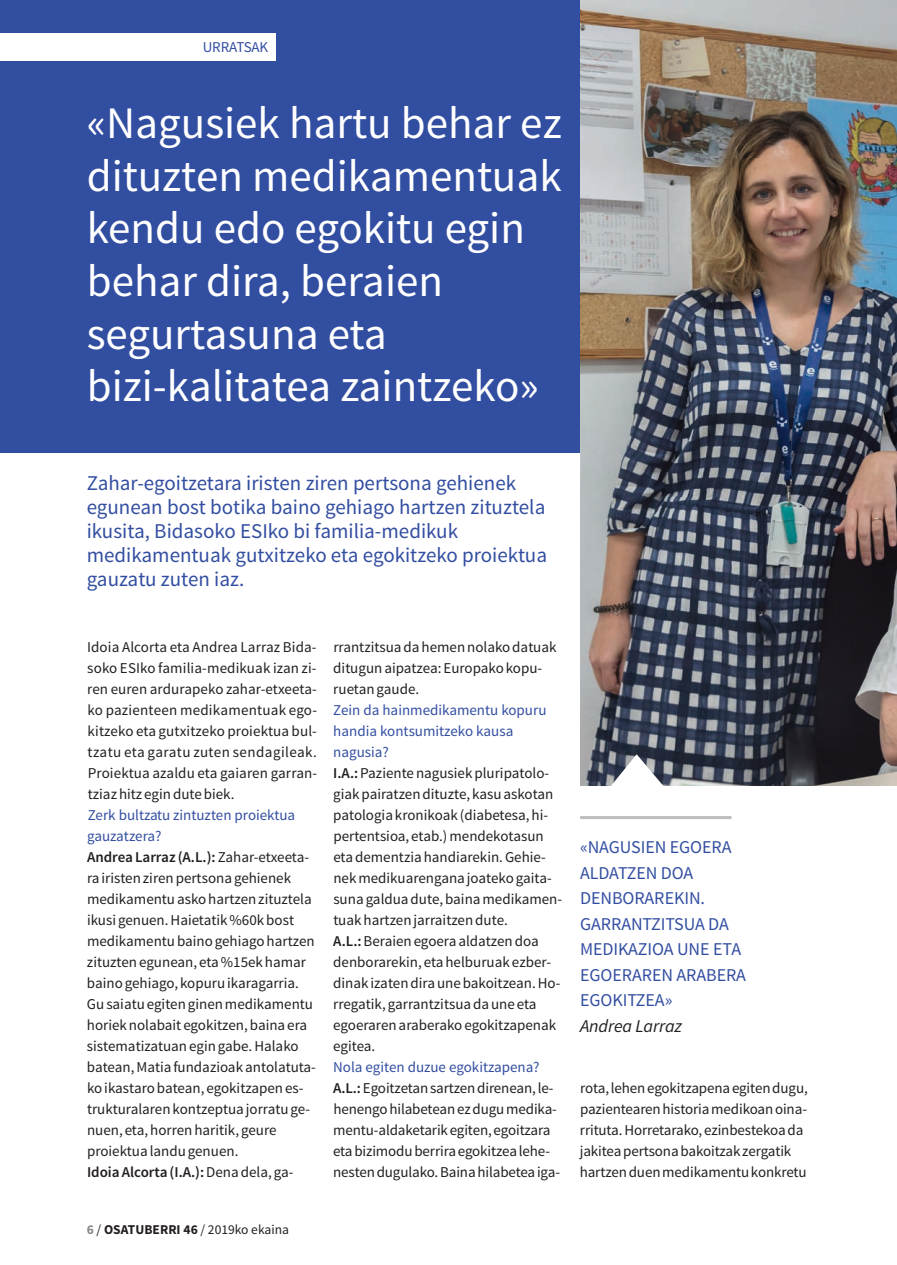
<style>
.page{position:relative;width:897px;height:1265px;background:#fff}
.page>*{position:absolute;margin:0;border:0;box-sizing:border-box;transform-origin:0 0}
.t1{font:45px/52.5px "Source Sans Pro";color:#fff}
.t2{font:21px/24px "Source Sans Pro";color:#324ea1}
.t3{font:18px/25.5px "Source Sans Pro";letter-spacing:-.005em;color:#324ea1}
.t4{font:italic 18px "Source Sans Pro";letter-spacing:-.005em;color:#231f20}
.t5{font:15px/21px "Source Sans Pro";color:#231f20}
.t6{font:15px "Source Sans Pro";letter-spacing:-.015em;color:#324ea1}
.t7{font:13.5px "Source Sans Pro";color:#231f20}
.s1{color:#324ea1}
.s2{font-weight:600}
.s3{font-weight:700;color:#87888a}
.s4{font-weight:700}
</style>
<div class="page">
<div style="left:0;top:0;width:580px;height:452px;background:#324ea1"></div>
<img style="left:580px;top:0;width:317px;height:786px">
<img style="left:580px;top:0;width:1px;height:452px">
<div style="left:0;top:33px;width:275px;height:28px;background:#fff"></div>
<hr style="left:580px;top:816px;width:151px;height:3px;background:#bcbdc0">
<svg style="left:607px;top:754px;width:60px;height:32px"></svg>
<p class="t6" style="left:203px;top:38px;width:67px">URRATSAK</p>
<h1 class="t1" style="left:87px;top:98px;width:477px">«Nagusiek hartu behar ez dituzten medikamentuak kendu edo egokitu egin behar dira, beraien segurtasuna eta bizi-kalitatea zaintzeko»</h1>
<h2 class="t2" style="left:87px;top:471px;width:462px">Zahar-egoitzetara iristen ziren pertsona gehienek egunean bost botika baino gehiago hartzen zituztela ikusita, Bidasoko ESIko bi familia-medikuk medikamentuak gutxitzeko eta egokitzeko proiektua gauzatu zuten iaz.</h2>
<p class="t5" style="left:87px;top:637px;width:232px;text-align:justify">Idoia Alcorta eta Andrea Larraz Bida&shy;soko ESIko familia-medikuak izan zi&shy;ren euren ardurapeko zahar-etxeeta&shy;ko pazienteen medikamentuak ego&shy;kitzeko eta gutxitzeko proiektua bul&shy;tzatu eta garatu zuten sendagileak.<br>Proiektua azaldu eta gaiaren garran&shy;tziaz hitz egin dute biek.</p>
<p class="t5" style="left:87px;top:805px;width:230px"><span class="s1">Zerk bultzatu zintuzten proiektua gauzatzera?<br></span><span class="s2">Andrea Larraz (A.L.):</span> Zahar-etxeeta&shy;ra iristen ziren pertsona gehienek medikamentu asko hartzen zituztela ikusi genuen. Haietatik %60k bost medikamentu baino gehiago hartzen zituzten egunean, eta %15ek hamar baino gehiago, kopuru ikaragarria.<br>Gu saiatu egiten ginen medikamentu horiek nolabait egokitzen, baina era sistematizatuan egin gabe. Halako batean, Matia fundazioak antolatuta&shy;ko ikastaro batean, egokitzapen es&shy;trukturalaren kontzeptua jorratu ge&shy;nuen, eta, horren haritik, geure proiektua landu genuen.<br><span class="s2">Idoia Alcorta (I.A.):</span> Dena dela, ga-</p>
<p class="t5" style="left:333px;top:637px;width:225px">rrantzitsua da hemen nolako datuak ditugun aipatzea: Europako kopu&shy;ruetan gaude.</p>
<p class="t5" style="left:333px;top:700px;width:230px"><span class="s1">Zein da hainmedikamentu kopuru handia kontsumitzeko kausa nagusia?<br></span><span class="s2">I.A.:</span> Paziente nagusiek pluripatolo&shy;giak pairatzen dituzte, kasu askotan patologia kronikoak (diabetesa, hi&shy;pertentsioa, etab.) mendekotasun eta dementzia handiarekin. Gehie&shy;nek medikuarengana joateko gaita&shy;suna galdua dute, baina medikamen&shy;tuak hartzen jarraitzen dute.<br><span class="s2">A.L.:</span> Beraien egoera aldatzen doa denborarekin, eta helburuak ezber&shy;dinak izaten dira une bakoitzean. Ho&shy;rregatik, garrantzitsua da une eta egoeraren araberako egokitzapenak egitea.</p>
<p class="t5" style="left:333px;top:1057px;width:228px"><span class="s1">Nola egiten duzue egokitzapena?<br></span><span class="s2">A.L.:</span> Egoitzetan sartzen direnean, le&shy;henengo hilabetean ez dugu medika&shy;mentu-aldaketarik egiten, egoitzara eta bizimodu berrira egokitzea lehe&shy;nesten dugulako. Baina hilabetea iga-</p>
<p class="t7" style="left:87px;top:1221px;width:204px"><span class="s3">6</span> / <span class="s4">OSATUBERRI 46</span> / 2019ko ekaina</p>
<p class="t3" style="left:580px;top:834px;width:167px">«NAGUSIEN EGOERA<br>ALDATZEN DOA<br>DENBORAREKIN.<br>GARRANTZITSUA DA<br>MEDIKAZIOA UNE ETA<br>EGOERAREN ARABERA<br>EGOKITZEA»</p>
<p class="t4" style="left:580px;top:1014px;width:103px">Andrea Larraz</p>
<p class="t5" style="left:579px;top:1078px;width:229px">rota, lehen egokitzapena egiten dugu, pazientearen historia medikoan oina&shy;rrituta. Horretarako, ezinbestekoa da jakitea pertsona bakoitzak zergatik hartzen duen medikamentu konkretu</p>
</div>
